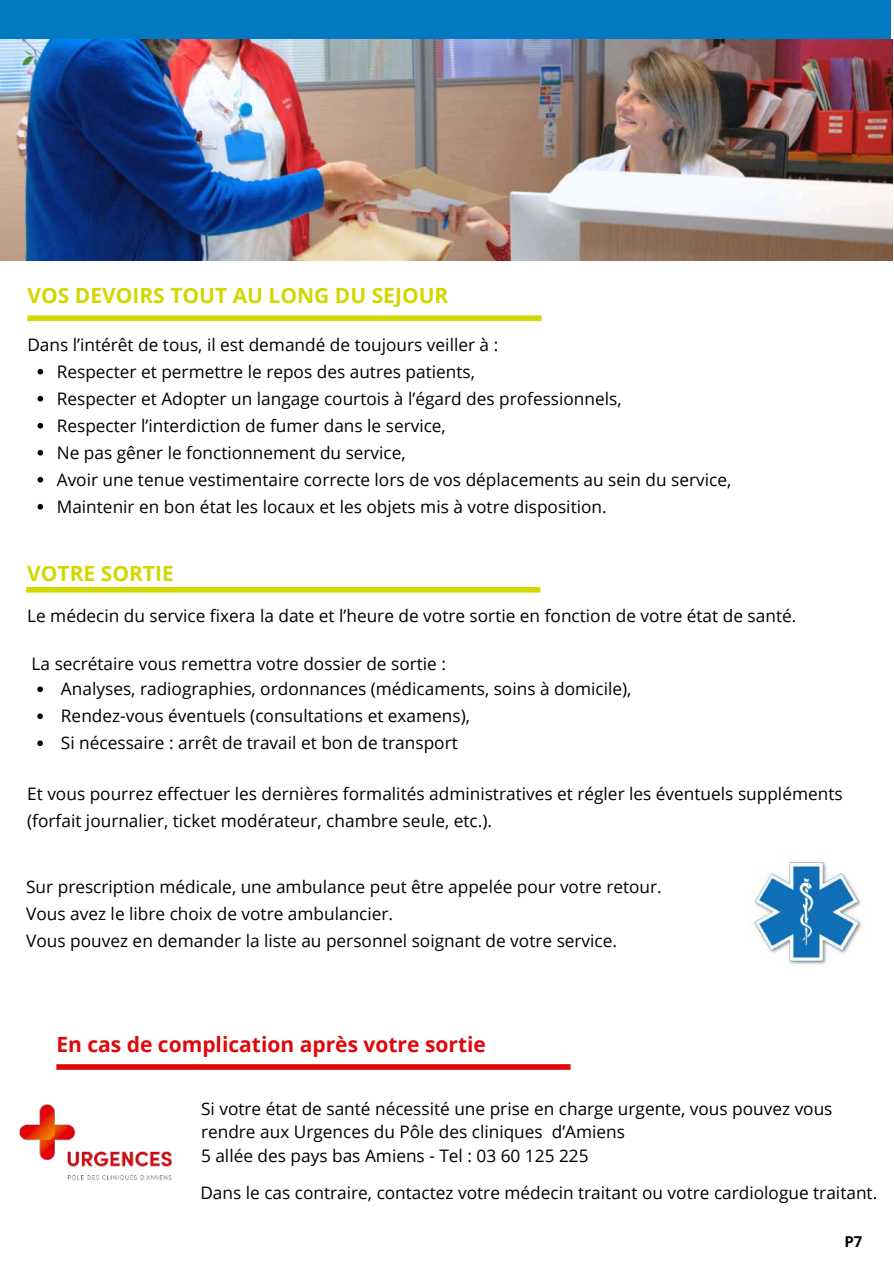
<style>
.page{position:relative;width:894px;height:1264px;background:#fff}
.page>*{position:absolute;margin:0;border:0;box-sizing:border-box;transform-origin:0 0}
.t1{font:700 21px "Open Sans";color:#d2d700}
.t2{font:700 21px "Open Sans";color:#de080c}
.t3{font:17.25px/27px "Open Sans";color:#000}
.t4{font:700 15px "Open Sans";color:#000}
</style>
<div class="page">
<div style="left:27px;top:315px;width:514px;height:6px;background:#d2d700"></div>
<svg style="left:38px;top:369px;width:5px;height:5px"></svg>
<svg style="left:38px;top:396px;width:5px;height:5px"></svg>
<svg style="left:38px;top:423px;width:5px;height:5px"></svg>
<svg style="left:38px;top:450px;width:5px;height:5px"></svg>
<svg style="left:38px;top:477px;width:5px;height:5px"></svg>
<svg style="left:38px;top:504px;width:5px;height:5px"></svg>
<div style="left:0;top:0;width:890px;height:40px;background:#027ac1"></div>
<img style="left:1px;top:39px;width:891px;height:221px">
<img style="left:19px;top:1104px;width:153px;height:77px">
<div style="left:56px;top:1064px;width:514px;height:5px;background:#de080c"></div>
<svg style="left:37px;top:686px;width:6px;height:6px"></svg>
<svg style="left:37px;top:713px;width:6px;height:6px"></svg>
<svg style="left:37px;top:740px;width:6px;height:6px"></svg>
<img style="left:753px;top:861px;width:109px;height:104px">
<div style="left:26px;top:587px;width:514px;height:5px;background:#d2d700"></div>
<p class="t1" style="left:27px;top:281px;width:422px">VOS DEVOIRS TOUT AU LONG DU SEJOUR</p>
<p class="t3" style="left:57px;top:331px;width:676px;text-indent:-29px">Dans l’intérêt de tous, il est demandé de toujours veiller à :<br>Respecter et permettre le repos des autres patients,<br>Respecter et Adopter un langage courtois à l’égard des professionnels,<br>Respecter l’interdiction de fumer dans le service,<br>Ne pas gêner le fonctionnement du service,<br>Avoir une tenue vestimentaire correcte lors de vos déplacements au sein du service, Maintenir en bon état les locaux et les objets mis à votre disposition.</p>
<p class="t1" style="left:27px;top:559px;width:148px">VOTRE SORTIE</p>
<p class="t3" style="left:27px;top:602px;width:770px">Le médecin du service fixera la date et l’heure de votre sortie en fonction de votre état de santé.</p>
<p class="t3" style="left:61px;top:649px;width:572px;text-indent:-29px">La secrétaire vous remettra votre dossier de sortie :<br>Analyses, radiographies, ordonnances (médicaments, soins à domicile), Rendez-vous éventuels (consultations et examens),<br>Si nécessaire : arrêt de travail et bon de transport</p>
<p class="t3" style="left:27px;top:780px;width:816px">Et vous pourrez effectuer les dernières formalités administratives et régler les éventuels suppléments (forfait journalier, ticket modérateur, chambre seule, etc.).</p>
<p class="t3" style="left:26px;top:872px;width:637px">Sur prescription médicale, une ambulance peut être appelée pour votre retour.<br>Vous avez le libre choix de votre ambulancier.<br>Vous pouvez en demander la liste au personnel soignant de votre service.</p>
<p class="t2" style="left:56px;top:1029px;width:431px">En cas de complication après votre sortie</p>
<p class="t3" style="left:201px;top:1095px;width:632px;line-height:23.7px">Si votre état de santé nécessité une prise en charge urgente, vous pouvez vous rendre aux Urgences du Pôle des cliniques d’Amiens<br>5 allée des pays bas Amiens - Tel : 03 60 125 225</p>
<p class="t3" style="left:200px;top:1179px;width:678px">Dans le cas contraire, contactez votre médecin traitant ou votre cardiologue traitant.</p>
<p class="t4" style="left:844px;top:1230px;width:19px">P7</p>
</div>
